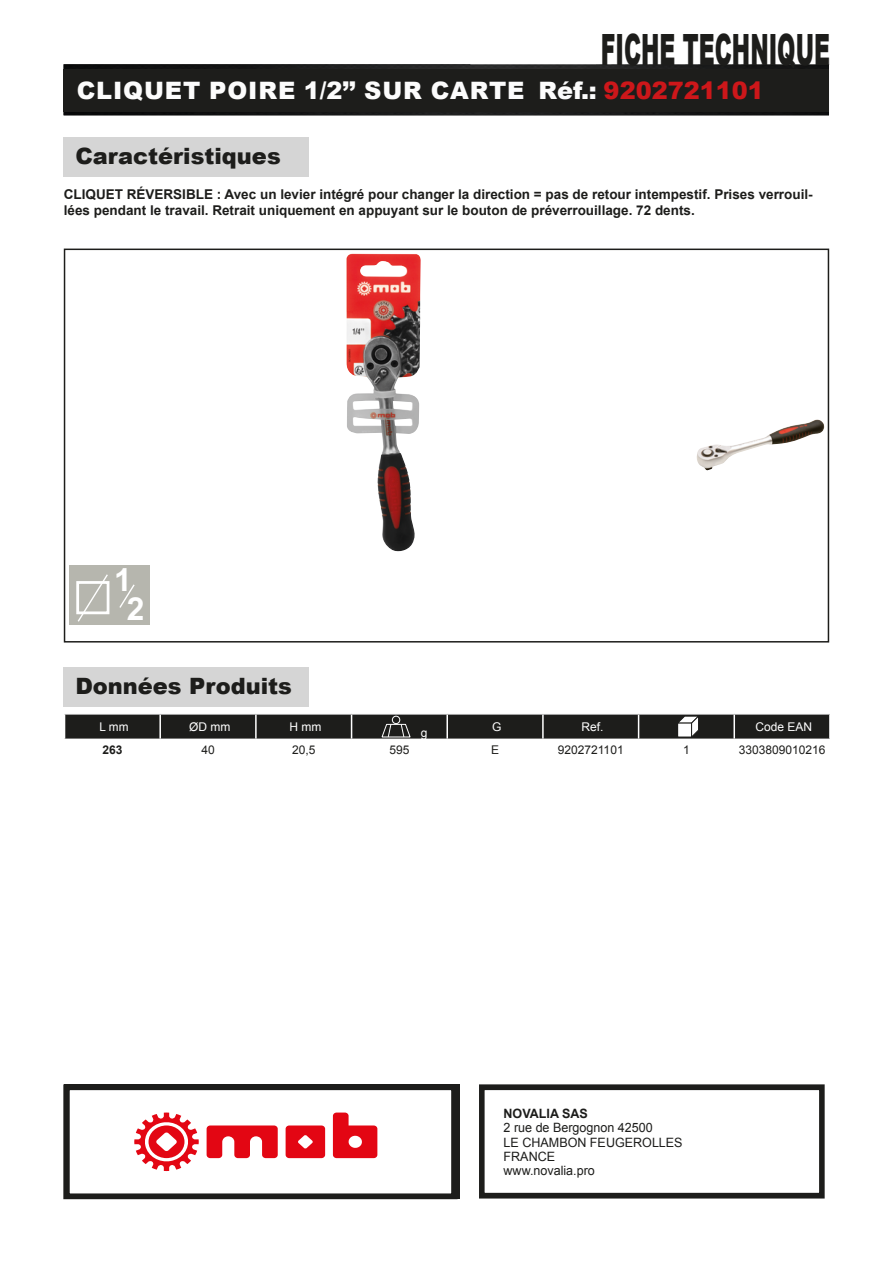
<style>
.page{position:relative;width:893px;height:1263px;background:#fff}
.page>*{position:absolute;margin:0;border:0;box-sizing:border-box;transform-origin:0 0}
.t1{font:900 43.2px "Arial";color:#1d1d1b;scale:.51 1}
.t2{font:700 31.8px/29px "Arial";color:#fff;text-align:center}
.t3{font:900 24px "Arial";letter-spacing:.035em;color:#fcfcfc}
.t4{font:900 22.5px "Arial";color:#1d1d1b}
.t5{font:700 13.5px/16.2px "Arial";color:#1d1d1b}
.t6{font:12.9px/14.2px "Arial";color:#1d1d1b}
.t7{font:700 12.9px "Arial";color:#1d1d1b}
.t8{font:12px "Arial";color:#1d1d1b}
.t9{font:12px "Arial";color:#fff}
.t10{font:700 12px "Arial";color:#1d1d1b}
.s1{color:#cd171a}
</style>
<div class="page">
<img style="left:64px;top:64px;width:765px;height:51px">
<div style="left:64px;top:69px;width:765px;height:43px;background:#1d1d1b"></div>
<div style="left:479px;top:1084px;width:346px;height:114px;border:6px solid #1d1d1b"></div>
<div style="left:64px;top:137px;width:245px;height:40px;background:#d5d5d5"></div>
<div style="left:64px;top:249px;width:765px;height:393px;border:2px solid #1d1d1b"></div>
<div style="left:64px;top:668px;width:245px;height:39px;background:#d5d5d5"></div>
<svg style="left:64px;top:714px;width:766px;height:25px;background:#2e2e2c"></svg>
<img style="left:346px;top:253px;width:75px;height:299px">
<img style="left:696px;top:420px;width:128px;height:50px">
<div style="left:69px;top:565px;width:81px;height:59px;background:#b6b6ae"></div>
<svg style="left:76px;top:574px;width:59px;height:48px"></svg>
<div style="left:64px;top:1084px;width:393px;height:115px;border:6px solid #1d1d1b"></div>
<svg style="left:207px;top:1125px;width:71px;height:33px"></svg>
<svg style="left:286px;top:1125px;width:39px;height:33px"></svg>
<svg style="left:134px;top:1112px;width:65px;height:59px"></svg>
<svg style="left:333px;top:1112px;width:44px;height:46px"></svg>
<h1 class="t1" style="left:601px;top:18px;width:451px">FICHE TECHNIQUE</h1>
<h3 class="t3" style="left:77px;top:73px;width:688px">CLIQUET POIRE 1/2’’ SUR CARTE Réf.: <span class="s1">9202721101</span></h3>
<h3 class="t4" style="left:75px;top:140px;width:207px">Caractéristiques</h3>
<p class="t5" style="left:64px;top:186px;width:750px">CLIQUET RÉVERSIBLE : Avec un levier intégré pour changer la direction = pas de retour intempestif. Prises verrouil&shy;lées pendant le travail. Retrait uniquement en appuyant sur le bouton de préverrouillage. 72 dents.</p>
<h2 class="t2" style="left:114px;top:569px;width:32px">1<br>2</h2>
<h3 class="t4" style="left:75px;top:670px;width:218px">Données Produits</h3>
<p class="t9" style="left:100px;top:718px;width:30px">L mm</p>
<p class="t9" style="left:189px;top:718px;width:43px">ØD mm</p>
<p class="t9" style="left:289px;top:718px;width:33px">H mm</p>
<p class="t9" style="left:421px;top:725px;width:8px">g</p>
<p class="t9" style="left:492px;top:718px;width:11px">G</p>
<p class="t9" style="left:581px;top:718px;width:24px">Ref.</p>
<p class="t9" style="left:755px;top:718px;width:58px">Code EAN</p>
<p class="t10" style="left:102px;top:741px;width:22px">263</p>
<p class="t8" style="left:201px;top:742px;width:15px">40</p>
<p class="t8" style="left:292px;top:742px;width:25px">20,5</p>
<p class="t8" style="left:389px;top:742px;width:22px">595</p>
<p class="t8" style="left:491px;top:742px;width:10px">E</p>
<p class="t8" style="left:558px;top:742px;width:67px">9202721101</p>
<p class="t8" style="left:683px;top:742px;width:8px">1</p>
<p class="t8" style="left:739px;top:742px;width:88px">3303809010216</p>
<p class="t7" style="left:504px;top:1105px;width:86px">NOVALIA SAS</p>
<p class="t6" style="left:504px;top:1121px;width:181px">2 rue de Bergognon 42500<br>LE CHAMBON FEUGEROLLES<br>FRANCE<br>www.novalia.pro</p>
</div>
